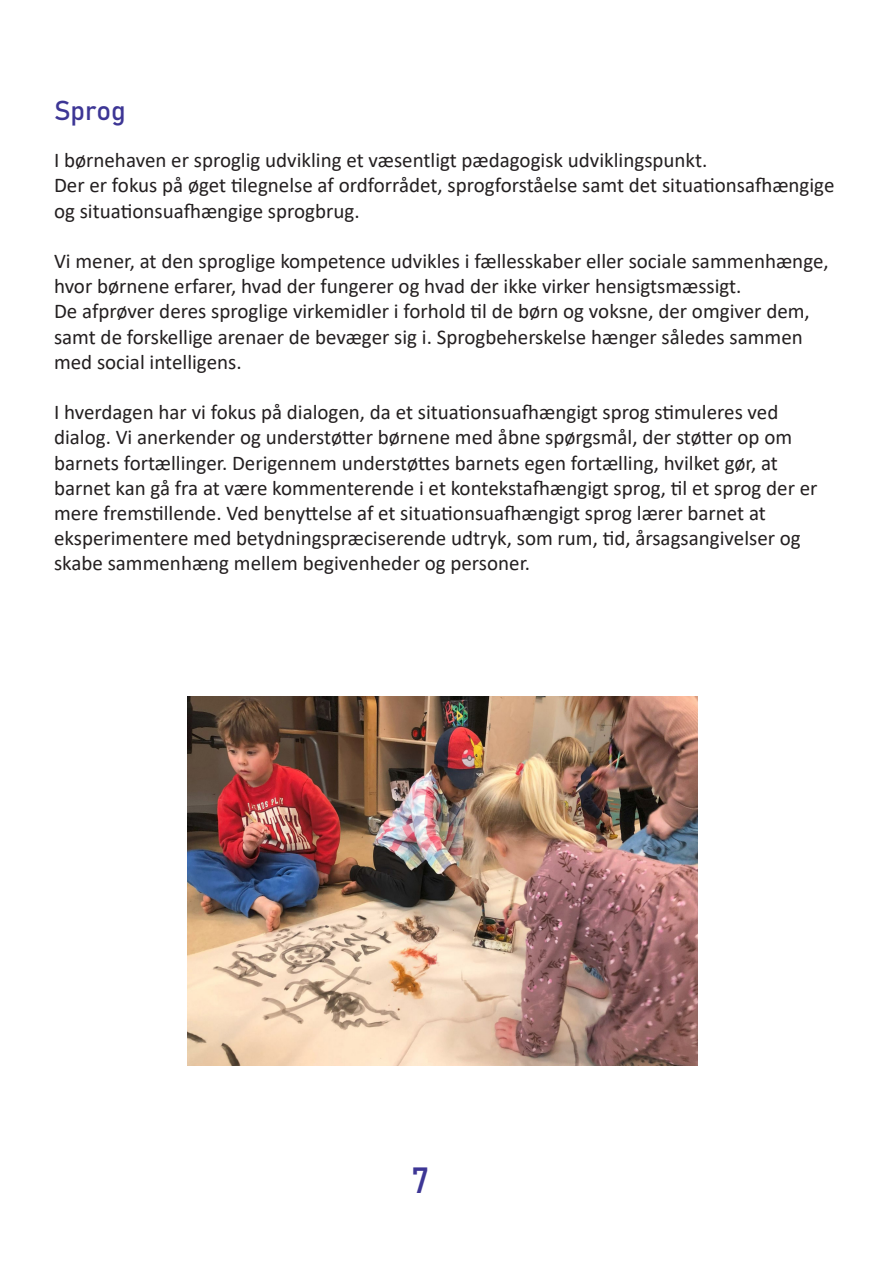
<style>
.page{position:relative;width:893px;height:1263px;background:#fff}
.page>*{position:absolute;margin:0;border:0;box-sizing:border-box;transform-origin:0 0}
.t1{font:36px "Bahnschrift";color:#3d3695}
.t2{font:27px "Bahnschrift";color:#3d3695}
.t3{font:21px/25.2px "Calibri";color:#231f20}
</style>
<div class="page">
<img style="left:187px;top:696px;width:511px;height:370px">
<p class="t2" style="left:54px;top:90px;width:73px">Sprog</p>
<p class="t3" style="left:54px;top:147px;width:782px">I børnehaven er sproglig udvikling et væsentligt pædagogisk udviklingspunkt.<br>Der er fokus på øget tilegnelse af ordforrådet, sprogforståelse samt det situationsafhængige og situationsuafhængige sprogbrug.</p>
<p class="t3" style="left:54px;top:248px;width:776px">Vi mener, at den sproglige kompetence udvikles i fællesskaber eller sociale sammenhænge, hvor børnene erfarer, hvad der fungerer og hvad der ikke virker hensigtsmæssigt.</p>
<p class="t3" style="left:54px;top:298px;width:757px">De afprøver deres sproglige virkemidler i forhold til de børn og voksne, der omgiver dem, samt de forskellige arenaer de bevæger sig i. Sprogbeherskelse hænger således sammen med social intelligens.</p>
<p class="t3" style="left:54px;top:399px;width:726px">I hverdagen har vi fokus på dialogen, da et situationsuafhængigt sprog stimuleres ved</p>
<p class="t3" style="left:54px;top:424px;width:740px">dialog. Vi anerkender og understøtter børnene med åbne spørgsmål, der støtter op om</p>
<p class="t3" style="left:54px;top:449px;width:725px">barnets fortællinger. Derigennem understøttes barnets egen fortælling, hvilket gør, at</p>
<p class="t3" style="left:54px;top:475px;width:765px">barnet kan gå fra at være kommenterende i et kontekstafhængigt sprog, til et sprog der er mere fremstillende. Ved benyttelse af et situationsuafhængigt sprog lærer barnet at</p>
<p class="t3" style="left:54px;top:525px;width:748px">eksperimentere med betydningspræciserende udtryk, som rum, tid, årsagsangivelser og skabe sammenhæng mellem begivenheder og personer.</p>
<p class="t1" style="left:411px;top:1153px;width:20px">7</p>
</div>
